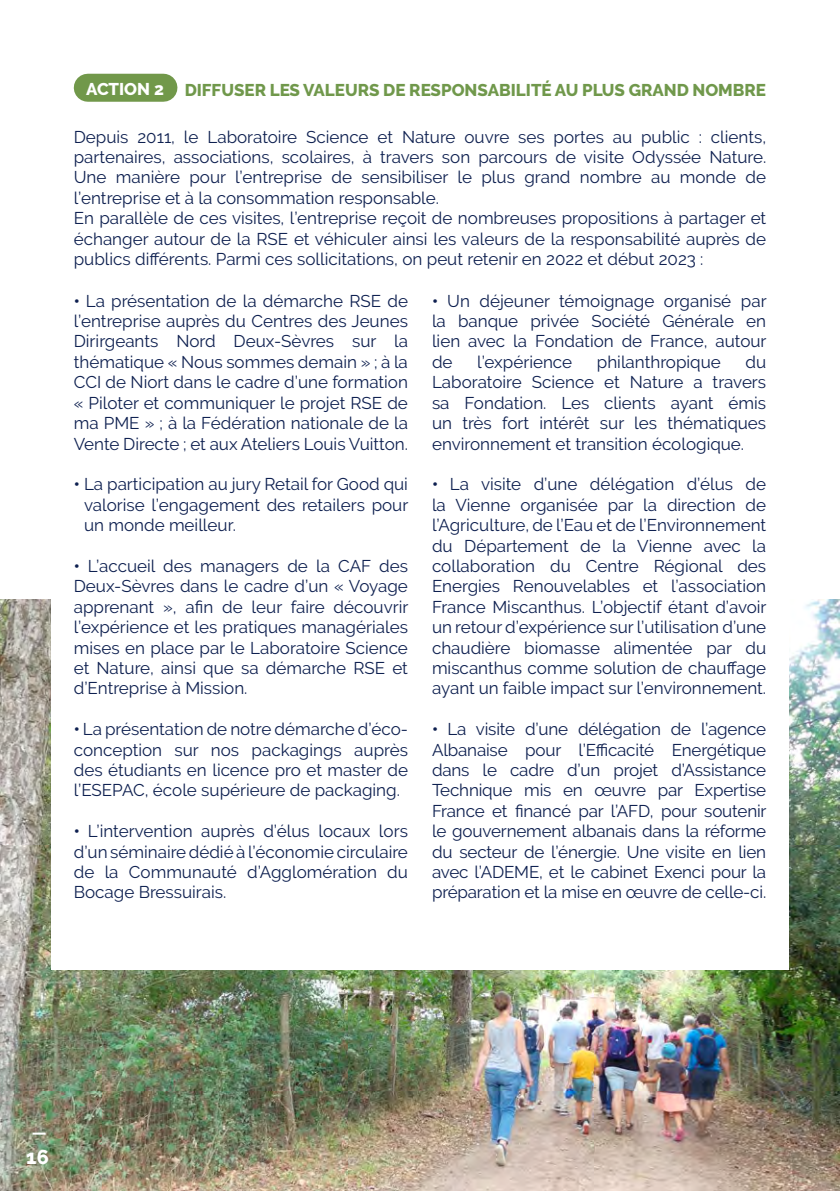
<style>
.page{position:relative;width:840px;height:1191px;background:#fff}
.page>*{position:absolute;margin:0;border:0;box-sizing:border-box;transform-origin:0 0}
.t1{font:800 20px "Raleway";color:#fff}
.t2{font:17px/20.4px "Raleway";color:#0e2050;text-align:justify}
.t3{font:800 17px "Raleway";color:#70984b}
.s1{color:#fff}
.s2{font-weight:700}
</style>
<div class="page">
<img style="left:0;top:599px;width:839px;height:592px">
<div style="left:51px;top:60px;width:737px;height:909px;background:#fff"></div>
<div style="left:88px;top:74px;width:75px;height:28px;background:#71984a"></div>
<svg style="left:33px;top:1132px;width:13px;height:2px"></svg>
<p class="t3" style="left:86px;top:80px;width:681px"><span class="s1">ACTION 2</span> DIFFUSER LES VALEURS DE RESPONSABILITÉ AU PLUS GRAND NOMBRE</p>
<p class="t2" style="left:74px;top:126px;width:693px;text-align:left">Depuis 2011, le Laboratoire Science et Nature ouvre ses portes au public : clients, partenaires, associations, scolaires, à travers son parcours de visite Odyssée Nature.<br>Une manière pour l’entreprise de sensibiliser le plus grand nombre au monde de l’entreprise et à la consommation responsable.<br>En parallèle de ces visites, l’entreprise reçoit de nombreuses propositions à partager et échanger autour de la RSE et véhiculer ainsi les valeurs de la responsabilité auprès de publics différents. Parmi ces sollicitations, on peut retenir en 2022 et début 2023 :</p>
<p class="t2" style="left:74px;top:290px;width:335px"><span class="s2">•</span> La présentation de la démarche RSE de l’entreprise auprès du Centres des Jeunes Dirirgeants Nord Deux-Sèvres sur la thématique « Nous sommes demain » ; à la CCI de Niort dans le cadre d’une formation « Piloter et communiquer le projet RSE de ma PME » ; à la Fédération nationale de la Vente Directe ; et aux Ateliers Louis Vuitton.</p>
<p class="t2" style="left:84px;top:474px;width:325px;text-indent:-10px"><span class="s2">•</span> La participation au jury Retail for Good qui valorise l’engagement des retailers pour un monde meilleur.</p>
<p class="t2" style="left:74px;top:555px;width:336px"><span class="s2">•</span> L’accueil des managers de la CAF des Deux-Sèvres dans le cadre d’un « Voyage apprenant », afin de leur faire découvrir l’expérience et les pratiques managériales mises en place par le Laboratoire Science et Nature, ainsi que sa démarche RSE et d’Entreprise à Mission.</p>
<p class="t2" style="left:74px;top:719px;width:335px"><span class="s2">•</span> La présentation de notre démarche d’éco&shy;conception sur nos packagings auprès des étudiants en licence pro et master de l’ESEPAC, école supérieure de packaging.</p>
<p class="t2" style="left:74px;top:821px;width:335px"><span class="s2">•</span> L’intervention auprès d’élus locaux lors d’un séminaire dédié à l’économie circulaire de la Communauté d’Agglomération du Bocage Bressuirais.</p>
<p class="t2" style="left:432px;top:290px;width:336px"><span class="s2">•</span> Un déjeuner témoignage organisé par la banque privée Société Générale en lien avec la Fondation de France, autour de</p>
<p class="t2" style="left:432px;top:351px;width:335px;text-indent:313px">du Laboratoire Science et Nature a travers sa Fondation. Les clients ayant émis un très fort intérêt sur les thématiques environnement et transition écologique.</p>
<p class="t2" style="left:432px;top:474px;width:336px"><span class="s2">•</span> La visite d’une délégation d’élus de la Vienne organisée par la direction de l’Agriculture, de l’Eau et de l’Environnement du Département de la Vienne avec la collaboration du Centre Régional des Energies Renouvelables et l’association France Miscanthus. L’objectif étant d’avoir un retour d’expérience sur l’utilisation d’une chaudière biomasse alimentée par du miscanthus comme solution de chauffage ayant un faible impact sur l’environnement.</p>
<p class="t2" style="left:432px;top:719px;width:336px"><span class="s2">•</span> La visite d’une délégation de l’agence Albanaise pour l’Efficacité Energétique dans le cadre d’un projet d’Assistance Technique mis en œuvre par Expertise France et financé par l’AFD, pour soutenir le gouvernement albanais dans la réforme du secteur de l’énergie. Une visite en lien avec l’ADEME, et le cabinet Exenci pour la préparation et la mise en œuvre de celle-ci.</p>
<p class="t2" style="left:477px;top:351px;width:96px">l’expérience</p>
<p class="t2" style="left:596px;top:351px;width:125px">philanthropique</p>
<p class="t1" style="left:26px;top:1145px;width:24px">16</p>
</div>
